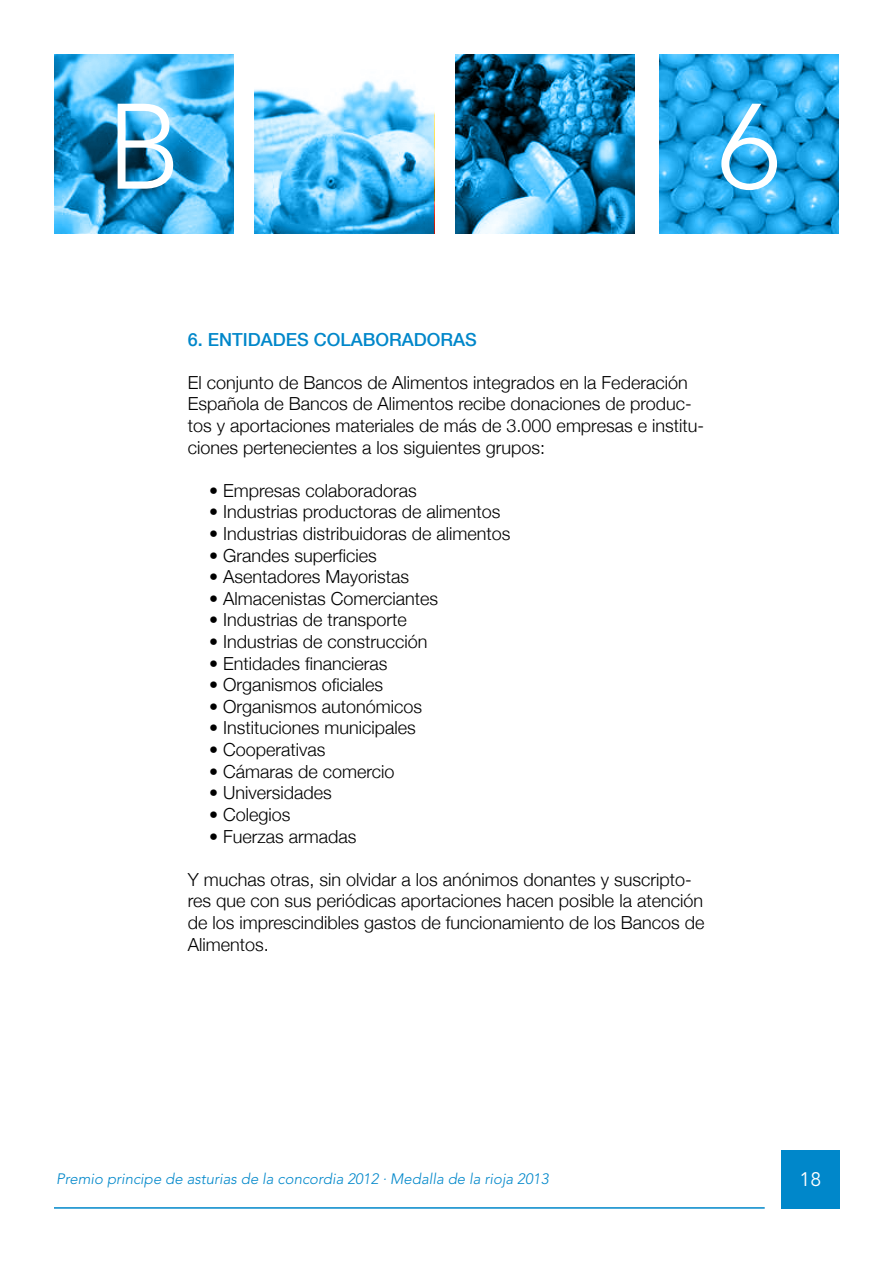
<style>
.page{position:relative;width:893px;height:1263px;background:#fff}
.page>*{position:absolute;margin:0;border:0;box-sizing:border-box;transform-origin:0 0}
.t1{font:300 120px "Avenir";color:#fff}
.t2{font:19.5px "Avenir";color:#fff}
.t3{font:300 18px/21.6px "Helvetica Neue";color:#000}
.t4{font:500 18px "Helvetica Neue";color:#0087ca}
.t5{font:italic 300 15px "Avenir";color:#0087ca}
</style>
<div class="page">
<div style="left:781px;top:1150px;width:58px;height:59px;background:#0087ca"></div>
<hr style="left:54px;top:1207px;width:711px;height:2px;background:#0087ca">
<svg style="left:54px;top:54px;width:180px;height:179px;background:#3ba2d6"></svg>
<svg style="left:255px;top:80px;width:179px;height:153px;background:#75c7f0"></svg>
<svg style="left:455px;top:54px;width:180px;height:179px;background:#267eaa"></svg>
<svg style="left:660px;top:54px;width:179px;height:179px;background:#23a4e4"></svg>
<h1 class="t1" style="left:106px;top:77px;width:77px">B</h1>
<h1 class="t1" style="left:718px;top:77px;width:64px">6</h1>
<p class="t4" style="left:188px;top:325px;width:291px">6. ENTIDADES COLABORADORAS</p>
<p class="t3" style="left:188px;top:371px;width:518px">El conjunto de Bancos de Alimentos integrados en la Federación Española de Bancos de Alimentos recibe donaciones de produc&shy;tos y aportaciones materiales de más de 3.000 empresas e institu&shy;ciones pertenecientes a los siguientes grupos:</p>
<p class="t3" style="left:209px;top:479px;width:209px">• Empresas colaboradoras</p>
<p class="t3" style="left:209px;top:500px;width:293px">• Industrias productoras de alimentos</p>
<p class="t3" style="left:209px;top:522px;width:303px">• Industrias distribuidoras de alimentos</p>
<p class="t3" style="left:209px;top:543px;width:169px">• Grandes superficies</p>
<p class="t3" style="left:209px;top:565px;width:202px">• Asentadores Mayoristas</p>
<p class="t3" style="left:209px;top:587px;width:231px">• Almacenistas Comerciantes</p>
<p class="t3" style="left:209px;top:608px;width:199px">• Industrias de transporte</p>
<p class="t3" style="left:209px;top:630px;width:220px">• Industrias de construcción</p>
<p class="t3" style="left:209px;top:651px;width:180px">• Entidades financieras</p>
<p class="t3" style="left:209px;top:673px;width:176px">• Organismos oficiales</p>
<p class="t3" style="left:209px;top:695px;width:215px">• Organismos autonómicos</p>
<p class="t3" style="left:209px;top:716px;width:208px">• Instituciones municipales</p>
<p class="t3" style="left:209px;top:738px;width:118px">• Cooperativas</p>
<p class="t3" style="left:209px;top:759px;width:187px">• Cámaras de comercio</p>
<p class="t3" style="left:209px;top:781px;width:124px">• Universidades</p>
<p class="t3" style="left:209px;top:803px;width:83px">• Colegios</p>
<p class="t3" style="left:209px;top:824px;width:149px">• Fuerzas armadas</p>
<p class="t3" style="left:188px;top:867px;width:518px">Y muchas otras, sin olvidar a los anónimos donantes y suscripto&shy;res que con sus periódicas aportaciones hacen posible la atención de los imprescindibles gastos de funcionamiento de los Bancos de Alimentos.</p>
<p class="t5" style="left:56px;top:1170px;width:494px">Premio principe de asturias de la concordia 2012 · Medalla de la rioja 2013</p>
<p class="t2" style="left:799px;top:1168px;width:23px">18</p>
</div>
